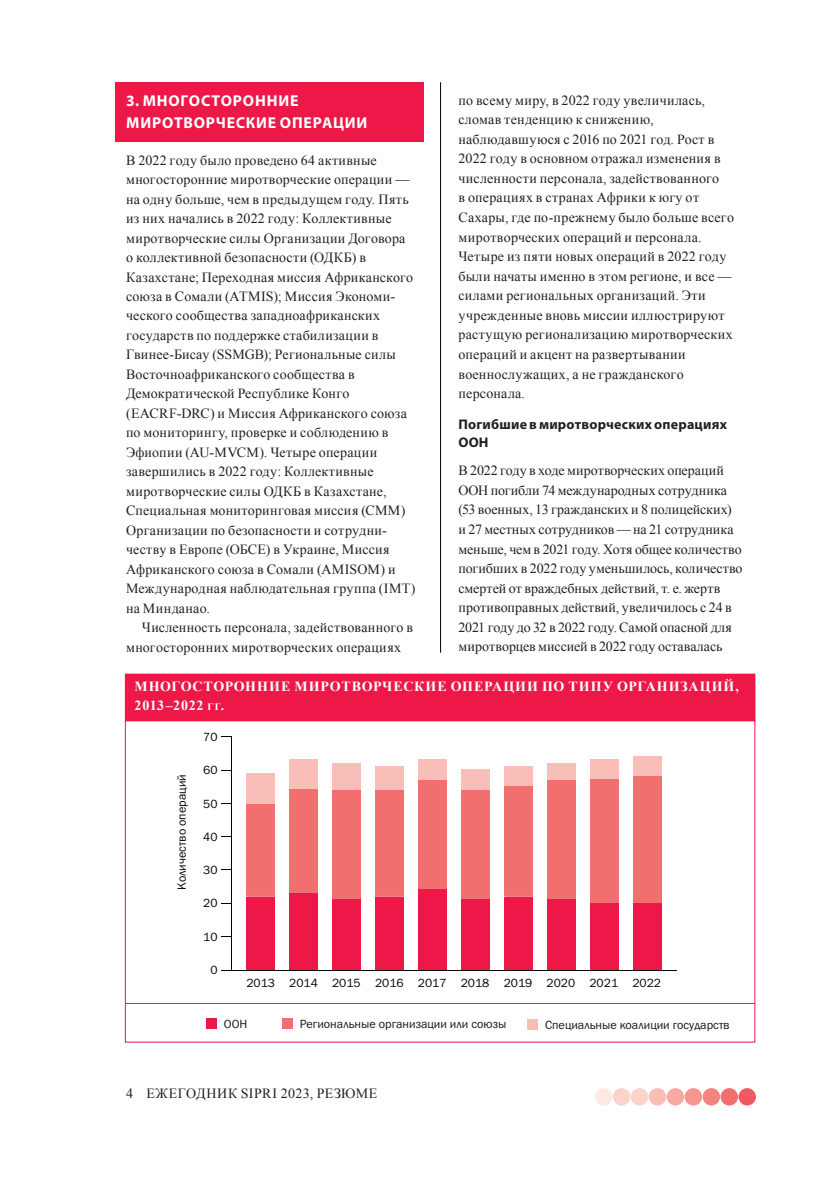
<style>
.page{position:relative;width:819px;height:1201px;background:#fff}
.page>*{position:absolute;margin:0;border:0;box-sizing:border-box;transform-origin:0 0}
.Headline_A_NEW{font:700 15.75px/22.1px "Myriad Pro";letter-spacing:.05em;color:#fff}
.Normal_first_paragraph{font:14px/19.4px "Times New Roman";letter-spacing:.015em;color:#231f20}
.Normal_first_paragraph-2{font:14px/19.6px "Times New Roman";letter-spacing:-.005em;color:#231f20}
.t1{font:700 14px/19.2px "Times New Roman";letter-spacing:.055em;color:#fff}
.Headline_B{font:700 14px/17.8px "Myriad Pro";letter-spacing:.015em;color:#231f20}
.t2{font:14px "Times New Roman";letter-spacing:.03em;color:#231f20}
.t3{font:12.25px "Franklin Gothic";color:#040503}
.t4{font:12.25px "Franklin Gothic";color:#181717}
.s1{font-size:9.8px}
</style>
<div class="page">
<hr style="left:440px;top:82px;width:1px;height:570px;background:#000">
<div style="left:116px;top:82px;width:308px;height:60px;background:#ed1748"></div>
<div style="left:595px;top:1088px;width:17px;height:17px;background:#fde8e3;border-radius:50%"></div>
<div style="left:613px;top:1088px;width:17px;height:17px;background:#fbd3cb;border-radius:50%"></div>
<div style="left:630px;top:1088px;width:18px;height:17px;background:#fbd3cb;border-radius:50%"></div>
<div style="left:648px;top:1088px;width:18px;height:17px;background:#fabeb6;border-radius:50%"></div>
<div style="left:666px;top:1088px;width:18px;height:17px;background:#f8aaa2;border-radius:50%"></div>
<div style="left:684px;top:1088px;width:18px;height:17px;background:#f59690;border-radius:50%"></div>
<div style="left:702px;top:1088px;width:18px;height:17px;background:#f3847f;border-radius:50%"></div>
<div style="left:720px;top:1088px;width:18px;height:17px;background:#f26f6f;border-radius:50%"></div>
<div style="left:738px;top:1088px;width:18px;height:17px;background:#f05961;border-radius:50%"></div>
<svg style="left:246px;top:773px;width:29px;height:123px;background:#f38281"></svg>
<div style="left:246px;top:896px;width:29px;height:73px;background:#ed1748"></div>
<svg style="left:289px;top:759px;width:29px;height:134px;background:#f3807f"></svg>
<div style="left:289px;top:893px;width:29px;height:76px;background:#ed1748"></div>
<svg style="left:332px;top:763px;width:29px;height:206px;background:#f37c7c"></svg>
<div style="left:332px;top:899px;width:28px;height:70px;background:#ed1748"></div>
<svg style="left:375px;top:766px;width:29px;height:203px;background:#f37b7b"></svg>
<div style="left:375px;top:896px;width:28px;height:73px;background:#ed1748"></div>
<svg style="left:418px;top:759px;width:29px;height:210px;background:#f37979"></svg>
<div style="left:418px;top:889px;width:28px;height:80px;background:#ed1748"></div>
<svg style="left:461px;top:769px;width:29px;height:130px;background:#f37b7a"></svg>
<div style="left:461px;top:899px;width:29px;height:70px;background:#ed1748"></div>
<svg style="left:504px;top:766px;width:29px;height:130px;background:#f37b7a"></svg>
<div style="left:504px;top:896px;width:29px;height:73px;background:#ed1748"></div>
<svg style="left:547px;top:763px;width:29px;height:206px;background:#f27777"></svg>
<div style="left:547px;top:899px;width:28px;height:70px;background:#ed1748"></div>
<svg style="left:590px;top:759px;width:29px;height:210px;background:#f27878"></svg>
<div style="left:590px;top:903px;width:28px;height:66px;background:#ed1748"></div>
<svg style="left:633px;top:756px;width:29px;height:213px;background:#f27878"></svg>
<div style="left:633px;top:903px;width:28px;height:66px;background:#ed1748"></div>
<hr style="left:231px;top:737px;width:1px;height:233px;background:#040503">
<hr style="left:232px;top:969px;width:444px;height:1px;background:#040503">
<div style="left:206px;top:1018px;width:11px;height:11px;background:#ed1748"></div>
<div style="left:527px;top:1018px;width:11px;height:11px;background:#f9beb7"></div>
<div style="left:281px;top:1018px;width:11px;height:11px;background:#f26f6f"></div>
<hr style="left:125px;top:1002px;width:629px;height:1px;background:#ed1748">
<div style="left:125px;top:674px;width:629px;height:46px;background:#ed1748"></div>
<div style="left:125px;top:673px;width:630px;height:47px;border:1px solid #ed1748"></div>
<p class="Headline_A_NEW" style="left:126px;top:89px;width:243px">3. МНОГОСТОРОННИЕ<br>МИРОТВОРЧЕСКИЕ ОПЕРАЦИИ</p>
<p class="Normal_first_paragraph" style="left:126px;top:150px;width:291px">В 2022 году было проведено 64 активные многосторонние миротворческие операции — на одну больше, чем в предыдущем году. Пять из них начались в 2022 году: Коллективные миротворческие силы Организации Договора о коллективной безопасности (ОДКБ) в Казахстане; Переходная миссия Африканского союза в Сомали (ATMIS); Миссия Экономи&shy;ческого сообщества западноафриканских государств по поддержке стабилизации в Гвинее-Бисау (SSMGB); Региональные силы Восточноафриканского сообщества в Демократической Республике Конго (EACRF-DRC) и Миссия Африканского союза по мониторингу, проверке и соблюдению в Эфиопии (AU-MVCM). Четыре операции завершились в 2022 году: Коллективные миротворческие силы ОДКБ в Казахстане, Специальная мониторинговая миссия (СММ)<br>Организации по безопасности и сотрудни&shy;честву в Европе (ОБСЕ) в Украине, Миссия Африканского союза в Сомали (AMISOM) и Международная наблюдательная группа (IMT) на Минданао.</p>
<p class="Normal_first_paragraph" style="left:126px;top:617px;width:288px;text-indent:16px">Численность персонала, задействованного в многосторонних миротворческих операциях</p>
<p class="Normal_first_paragraph" style="left:458px;top:90px;width:277px">по всему миру, в 2022 году увеличилась, сломав тенденцию к снижению, наблюдавшуюся с 2016 по 2021 год. Рост в 2022 году в основном отражал изменения в численности персонала, задействованного<br>в операциях в странах Африки к югу от Сахары, где по-прежнему было больше всего миротворческих операций и персонала.<br>Четыре из пяти новых операций в 2022 году были начаты именно в этом регионе, и все — силами региональных организаций. Эти учрежденные вновь миссии иллюстрируют растущую регионализацию миротворческих операций и акцент на развертывании военнослужащих, а не гражданского персонала.</p>
<p class="Headline_B" style="left:458px;top:415px;width:270px">Погибшие в миротворческих операциях<br>ООН</p>
<p class="Normal_first_paragraph-2" style="left:458px;top:460px;width:285px">В 2022 году в ходе миротворческих операций ООН погибли 74 международных сотрудника (53 военных, 13 гражданских и 8 полицейских) и 27 местных сотрудников — на 21 сотрудника меньше, чем в 2021 году. Хотя общее количество погибших в 2022 году уменьшилось, количество смертей от враждебных действий, т. е. жертв противоправных действий, увеличилось с 24 в 2021 году до 32 в 2022 году. Самой опасной для миротворцев миссией в 2022 году оставалась</p>
<p class="t1" style="left:134px;top:676px;width:606px">МНОГОСТОРОННИЕ МИРОТВОРЧЕСКИЕ ОПЕРАЦИИ ПО ТИПУ ОРГАНИЗАЦИЙ,<br>2013–2022 <span class="s1">гг</span>.</p>
<p class="t3" style="left:174px;top:890px;width:117px;rotate:-90deg">Количество операций</p>
<p class="t3" style="left:203px;top:729px;width:16px">70</p>
<p class="t3" style="left:203px;top:762px;width:16px">60</p>
<p class="t3" style="left:203px;top:795px;width:16px">50</p>
<p class="t3" style="left:203px;top:829px;width:16px">40</p>
<p class="t3" style="left:203px;top:862px;width:16px">30</p>
<p class="t3" style="left:203px;top:895px;width:16px">20</p>
<p class="t3" style="left:203px;top:929px;width:16px">10</p>
<p class="t3" style="left:210px;top:962px;width:9px">0</p>
<p class="t3" style="left:246px;top:975px;width:416px">2013 2014 2015 2016 2017 2018 2019 2020 2021 2022</p>
<p class="t4" style="left:224px;top:1016px;width:25px">ООН</p>
<p class="t4" style="left:300px;top:1016px;width:208px">Региональные организации или союзы</p>
<p class="t4" style="left:545px;top:1016px;width:186px">Специальные коалиции государств</p>
<p class="t2" style="left:126px;top:1083px;width:253px">4 ЕЖЕГОДНИК SIPRI 2023, РЕЗЮМЕ</p>
</div>
